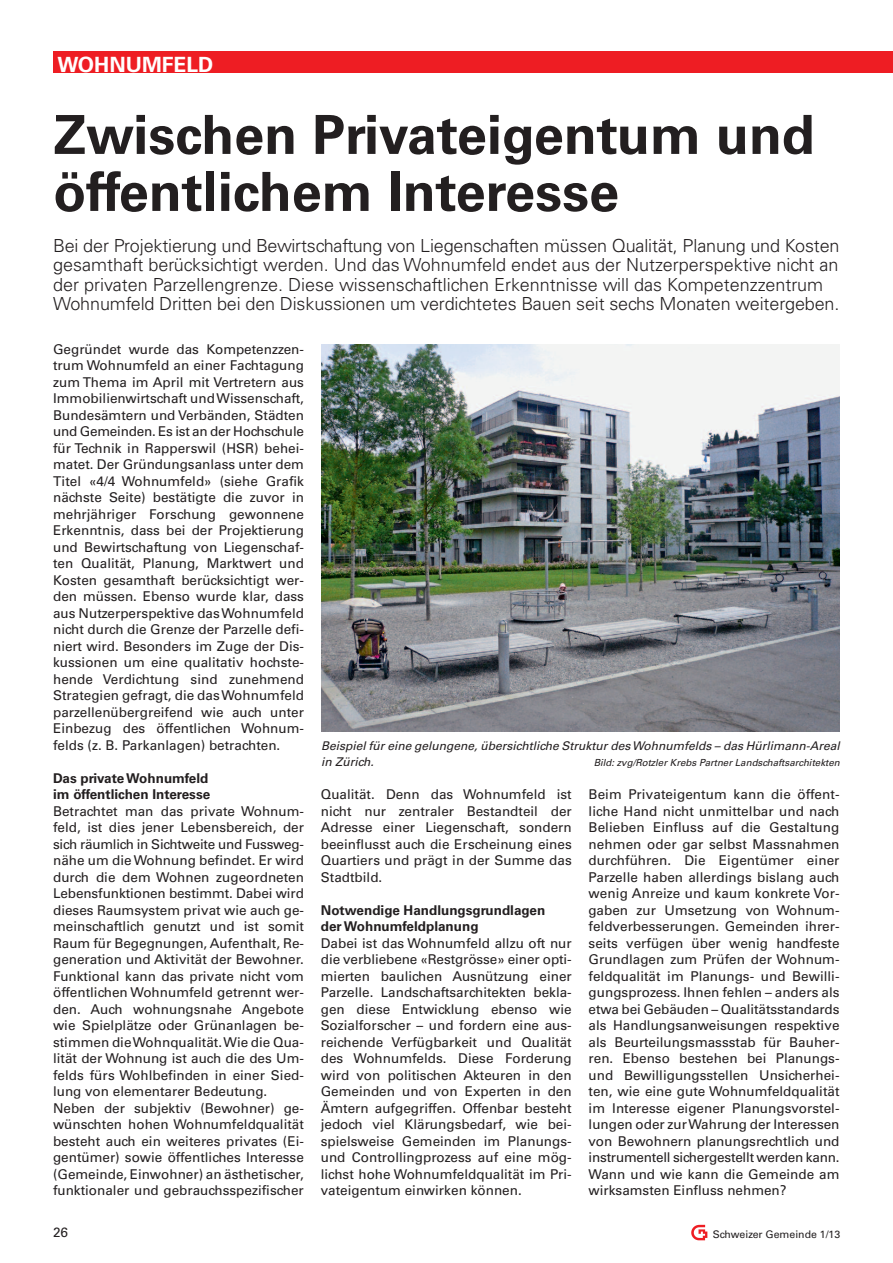
<style>
.page{position:relative;width:893px;height:1263px;background:#fff}
.page>*{position:absolute;margin:0;border:0;box-sizing:border-box;transform-origin:0 0}
.t1{font:700 54px/57px "Univers LT Std";color:#231f20}
.t2{font:700 21px "Univers LT Std";color:#fff}
.t3{font:300 18px/19.5px "Univers LT Std";letter-spacing:-.01em;color:#231f20}
.t4{font:13.5px/16.5px "Univers LT Std";color:#231f20;text-align:justify}
.t5{font:700 13.5px/16.5px "Univers LT Std";color:#231f20}
.t6{font:italic 12px/16.5px "Univers LT Std";color:#231f20}
.t7{font:10.5px "Univers LT Std";color:#231f20}
.t8{font:italic 9.75px "Univers LT Std";color:#231f20}
</style>
<div class="page">
<div style="left:53px;top:51px;width:840px;height:21px;background:#ee1d23"></div>
<img style="left:692px;top:1224px;width:16px;height:17px">
<img style="left:321px;top:344px;width:519px;height:387px">
<h2 class="t2" style="left:57px;top:57px;width:157px">WOHNUMFELD</h2>
<h1 class="t1" style="left:53px;top:111px;width:763px">Zwischen Privateigentum und öffentlichem Interesse</h1>
<p class="t3" style="left:53px;top:237px;width:788px">Bei der Projektierung und Bewirtschaftung von Liegenschaften müssen Qualität, Planung und Kosten gesamthaft berücksichtigt werden. Und das Wohnumfeld endet aus der Nutzerperspektive nicht an der privaten Parzellengrenze. Diese wissenschaftlichen Erkenntnisse will das Kompetenzzentrum Wohnumfeld Dritten bei den Diskussionen um verdichtetes Bauen seit sechs Monaten weitergeben.</p>
<p class="t4" style="left:53px;top:342px;width:252px">Gegründet wurde das Kompetenzzen&shy;trum Wohnumfeld an einer Fachtagung zum Thema im April mit Vertretern aus Immobilienwirtschaft undWissenschaft, Bundesämtern und Verbänden, Städten und Gemeinden. Es ist an der Hochschule für Technik in Rapperswil (HSR) behei&shy;matet. Der Gründungsanlass unter dem Titel «4/4 Wohnumfeld» (siehe Grafik nächste Seite) bestätigte die zuvor in mehrjähriger Forschung gewonnene Erkenntnis, dass bei der Projektierung und Bewirtschaftung von Liegenschaf&shy;ten Qualität, Planung, Marktwert und Kosten gesamthaft berücksichtigt wer&shy;den müssen. Ebenso wurde klar, dass aus Nutzerperspektive dasWohnumfeld nicht durch die Grenze der Parzelle defi&shy;niert wird. Besonders im Zuge der Dis&shy;kussionen um eine qualitativ hochste&shy;hende Verdichtung sind zunehmend Strategien gefragt, die dasWohnumfeld parzellenübergreifend wie auch unter Einbezug des öffentlichen Wohnum&shy;felds (z. B. Parkanlagen) betrachten.</p>
<p class="t5" style="left:53px;top:771px;width:159px">Das privateWohnumfeld im öffentlichen Interesse</p>
<p class="t4" style="left:53px;top:804px;width:253px;text-align:left">Betrachtet man das private Wohnum&shy;feld, ist dies jener Lebensbereich, der sich räumlich in Sichtweite und Fussweg&shy;nähe um dieWohnung befindet. Er wird durch die dem Wohnen zugeordneten Lebensfunktionen bestimmt. Dabei wird dieses Raumsystem privat wie auch ge&shy;meinschaftlich genutzt und ist somit Raum für Begegnungen, Aufenthalt, Re&shy;generation und Aktivität der Bewohner.<br>Funktional kann das private nicht vom öffentlichen Wohnumfeld getrennt wer&shy;den. Auch wohnungsnahe Angebote wie Spielplätze oder Grünanlagen be&shy;stimmen dieWohnqualität.Wie die Qua&shy;lität der Wohnung ist auch die des Um&shy;felds fürs Wohlbefinden in einer Sied&shy;lung von elementarer Bedeutung.<br>Neben der subjektiv (Bewohner) ge&shy;wünschten hohen Wohnumfeldqualität besteht auch ein weiteres privates (Ei&shy;gentümer) sowie öffentliches Interesse (Gemeinde, Einwohner) an ästhetischer, funktionaler und gebrauchsspezifischer</p>
<p class="t6" style="left:321px;top:738px;width:520px">Beispiel für eine gelungene, übersichtliche Struktur desWohnumfelds – das Hürlimann-Areal in Zürich.</p>
<p class="t8" style="left:594px;top:759px;width:248px">Bild: zvg/Rotzler Krebs Partner Landschaftsarchitekten</p>
<p class="t4" style="left:321px;top:787px;width:252px">Qualität. Denn das Wohnumfeld ist nicht nur zentraler Bestandteil der Adresse einer Liegenschaft, sondern beeinflusst auch die Erscheinung eines Quartiers und prägt in der Summe das Stadtbild.</p>
<p class="t5" style="left:321px;top:903px;width:226px">Notwendige Handlungsgrundlagen derWohnumfeldplanung</p>
<p class="t4" style="left:321px;top:936px;width:252px">Dabei ist das Wohnumfeld allzu oft nur die verbliebene «Restgrösse» einer opti&shy;mierten baulichen Ausnützung einer Parzelle. Landschaftsarchitekten bekla&shy;gen diese Entwicklung ebenso wie Sozialforscher – und fordern eine aus&shy;reichende Verfügbarkeit und Qualität des Wohnumfelds. Diese Forderung wird von politischen Akteuren in den Gemeinden und von Experten in den Ämtern aufgegriffen. Offenbar besteht jedoch viel Klärungsbedarf, wie bei&shy;spielsweise Gemeinden im Planungs&shy;und Controllingprozess auf eine mög&shy;lichst hohe Wohnumfeldqualität im Pri&shy;vateigentum einwirken können.</p>
<p class="t4" style="left:589px;top:787px;width:252px">Beim Privateigentum kann die öffent&shy;liche Hand nicht unmittelbar und nach Belieben Einfluss auf die Gestaltung nehmen oder gar selbst Massnahmen durchführen. Die Eigentümer einer Parzelle haben allerdings bislang auch wenig Anreize und kaum konkrete Vor&shy;gaben zur Umsetzung von Wohnum&shy;feldverbesserungen. Gemeinden ihrer&shy;seits verfügen über wenig handfeste Grundlagen zum Prüfen der Wohnum&shy;feldqualität im Planungs- und Bewilli&shy;gungsprozess. Ihnen fehlen – anders als etwa bei Gebäuden – Qualitätsstandards als Handlungsanweisungen respektive als Beurteilungsmassstab für Bauher&shy;ren. Ebenso bestehen bei Planungs&shy;und Bewilligungsstellen Unsicherhei&shy;ten, wie eine gute Wohnumfeldqualität im Interesse eigener Planungsvorstel&shy;lungen oder zurWahrung der Interessen von Bewohnern planungsrechtlich und instrumentell sichergestellt werden kann.<br>Wann und wie kann die Gemeinde am wirksamsten Einfluss nehmen?</p>
<p class="t4" style="left:53px;top:1225px;width:17px">26</p>
<p class="t7" style="left:713px;top:1230px;width:129px">Schweizer Gemeinde 1/13</p>
</div>
